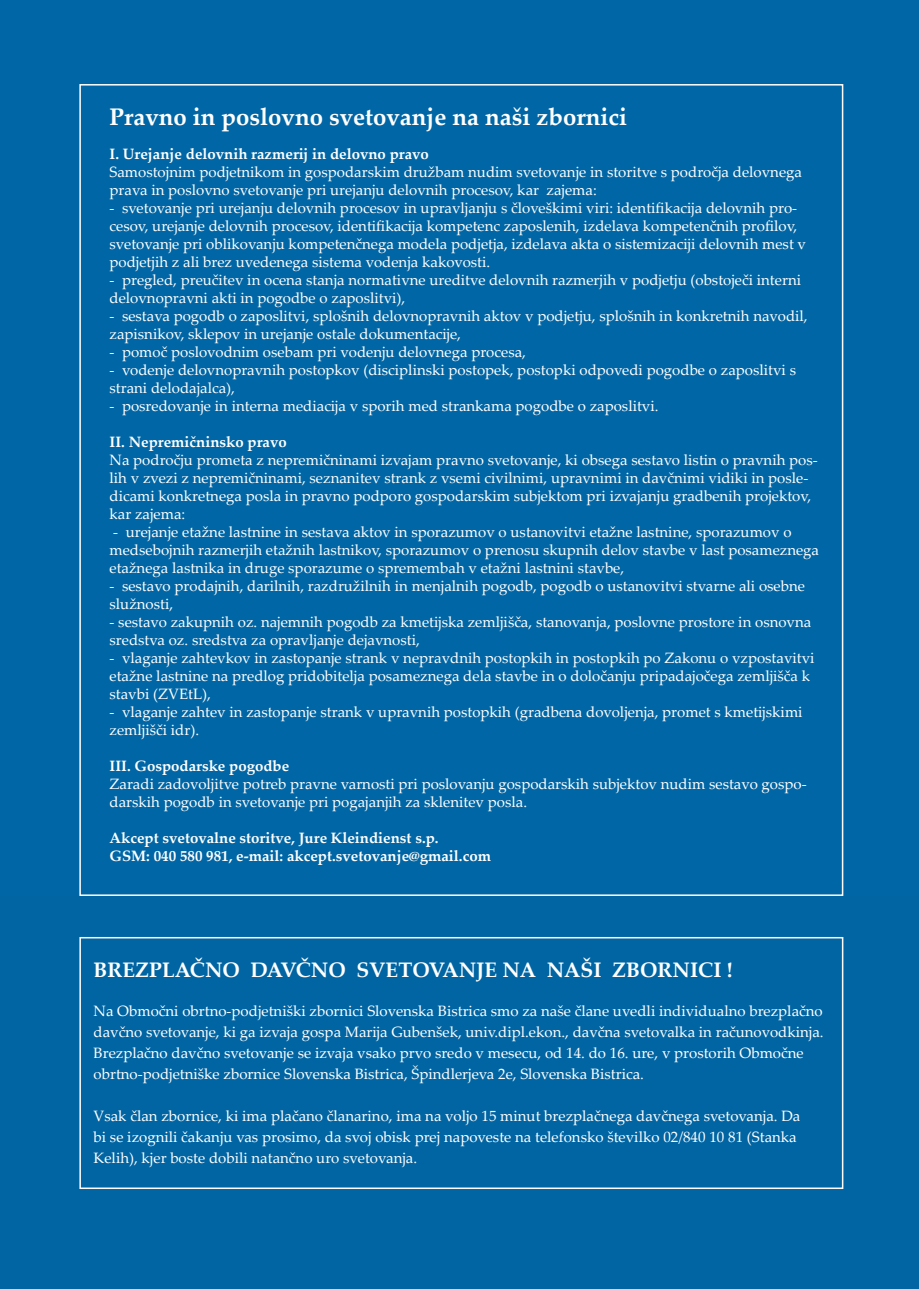
<style>
.page{position:relative;width:919px;height:1289px;background:#fff}
.page>*{position:absolute;margin:0;border:0;box-sizing:border-box;transform-origin:0 0}
.t1{font:700 24px "Palatino Linotype";color:#fff}
.t2{font:700 21px "Palatino Linotype";color:#fff}
.t3{font:15px/18px "Palatino Linotype";color:#fff}
.t4{font:700 15px/18px "Palatino Linotype";color:#fff}
</style>
<div class="page">
<div style="left:0;top:895px;width:918px;height:393px;background:#0165a3"></div>
<div style="left:0;top:0;width:918px;height:895px;background:#0166a5"></div>
<div style="left:79px;top:936px;width:764px;height:252px;border:2px solid #fff"></div>
<h1 class="t1" style="left:109px;top:107px;width:519px">Pravno in poslovno svetovanje na naši zbornici</h1>
<p class="t4" style="left:109px;top:146px;width:321px">I. Urejanje delovnih razmerĳ in delovno pravo</p>
<p class="t3" style="left:109px;top:164px;width:694px">Samostojnim podjetnikom in gospodarskim družbam nudim svetovanje in storitve s področja delovnega prava in poslovno svetovanje pri urejanju delovnih procesov, kar zajema:</p>
<p class="t3" style="left:109px;top:200px;width:698px">- svetovanje pri urejanju delovnih procesov in upravljanju s človeškimi viri: identifikacĳa delovnih pro&shy;cesov, urejanje delovnih procesov, identifikacĳa kompetenc zaposlenih, izdelava kompetenčnih profilov, svetovanje pri oblikovanju kompetenčnega modela podjetja, izdelava akta o sistemizacĳi delovnih mest v podjetjih z ali brez uvedenega sistema vodenja kakovosti.</p>
<p class="t3" style="left:109px;top:272px;width:693px">- pregled, preučitev in ocena stanja normativne ureditve delovnih razmerjih v podjetju (obstoječi interni delovnopravni akti in pogodbe o zaposlitvi),</p>
<p class="t3" style="left:109px;top:308px;width:699px">- sestava pogodb o zaposlitvi, splošnih delovnopravnih aktov v podjetju, splošnih in konkretnih navodil, zapisnikov, sklepov in urejanje ostale dokumentacĳe,</p>
<p class="t3" style="left:109px;top:344px;width:418px">- pomoč poslovodnim osebam pri vodenju delovnega procesa,</p>
<p class="t3" style="left:109px;top:362px;width:688px">- vodenje delovnopravnih postopkov (disciplinski postopek, postopki odpovedi pogodbe o zaposlitvi s strani delodajalca),</p>
<p class="t3" style="left:109px;top:398px;width:550px">- posredovanje in interna mediacĳa v sporih med strankama pogodbe o zaposlitvi.</p>
<p class="t4" style="left:109px;top:434px;width:179px">II. Nepremičninsko pravo</p>
<p class="t3" style="left:109px;top:452px;width:709px">Na področju prometa z nepremičninami izvajam pravno svetovanje, ki obsega sestavo listin o pravnih pos&shy;lih v zvezi z nepremičninami, seznanitev strank z vsemi civilnimi, upravnimi in davčnimi vidiki in posle&shy;dicami konkretnega posla in pravno podporo gospodarskim subjektom pri izvajanju gradbenih projektov, kar zajema:</p>
<p class="t3" style="left:109px;top:524px;width:711px">- urejanje etažne lastnine in sestava aktov in sporazumov o ustanovitvi etažne lastnine, sporazumov o medsebojnih razmerjih etažnih lastnikov, sporazumov o prenosu skupnih delov stavbe v last posameznega etažnega lastnika in druge sporazume o spremembah v etažni lastnini stavbe,</p>
<p class="t3" style="left:109px;top:578px;width:696px">- sestavo prodajnih, darilnih, razdružilnih in menjalnih pogodb, pogodb o ustanovitvi stvarne ali osebne služnosti,</p>
<p class="t3" style="left:109px;top:614px;width:703px">- sestavo zakupnih oz. najemnih pogodb za kmetĳska zemljišča, stanovanja, poslovne prostore in osnovna sredstva oz. sredstva za opravljanje dejavnosti,</p>
<p class="t3" style="left:109px;top:650px;width:706px">- vlaganje zahtevkov in zastopanje strank v nepravdnih postopkih in postopkih po Zakonu o vzpostavitvi etažne lastnine na predlog pridobitelja posameznega dela stavbe in o določanju pripadajočega zemljišča k stavbi (ZVEtL),</p>
<p class="t3" style="left:109px;top:704px;width:694px">- vlaganje zahtev in zastopanje strank v upravnih postopkih (gradbena dovoljenja, promet s kmetĳskimi zemljišči idr).</p>
<p class="t4" style="left:109px;top:758px;width:181px">III. Gospodarske pogodbe</p>
<p class="t3" style="left:109px;top:776px;width:698px">Zaradi zadovoljitve potreb pravne varnosti pri poslovanju gospodarskih subjektov nudim sestavo gospo&shy;darskih pogodb in svetovanje pri pogajanjih za sklenitev posla.</p>
<p class="t4" style="left:109px;top:830px;width:383px">Akcept svetovalne storitve, Jure Kleindienst s.p.<br>GSM: 040 580 981, e-mail: akcept.svetovanje@gmail.com</p>
<h2 class="t2" style="left:94px;top:961px;width:640px">BREZPLAČNO DAVČNO SVETOVANJE NA NAŠI ZBORNICI !</h2>
<p class="t3" style="left:94px;top:1001px;width:731px;line-height:21px">Na Območni obrtno-podjetniški zbornici Slovenska Bistrica smo za naše člane uvedli individualno brezplačno davčno svetovanje, ki ga izvaja gospa Marĳa Gubenšek, univ.dipl.ekon., davčna svetovalka in računovodkinja.<br>Brezplačno davčno svetovanje se izvaja vsako prvo sredo v mesecu, od 14. do 16. ure, v prostorih Območne obrtno-podjetniške zbornice Slovenska Bistrica, Špindlerjeva 2e, Slovenska Bistrica.</p>
<p class="t3" style="left:94px;top:1106px;width:708px;line-height:21px">Vsak član zbornice, ki ima plačano članarino, ima na voljo 15 minut brezplačnega davčnega svetovanja. Da bi se izognili čakanju vas prosimo, da svoj obisk prej napoveste na telefonsko številko 02/840 10 81 (Stanka<br>Kelih), kjer boste dobili natančno uro svetovanja.</p>
</div>
